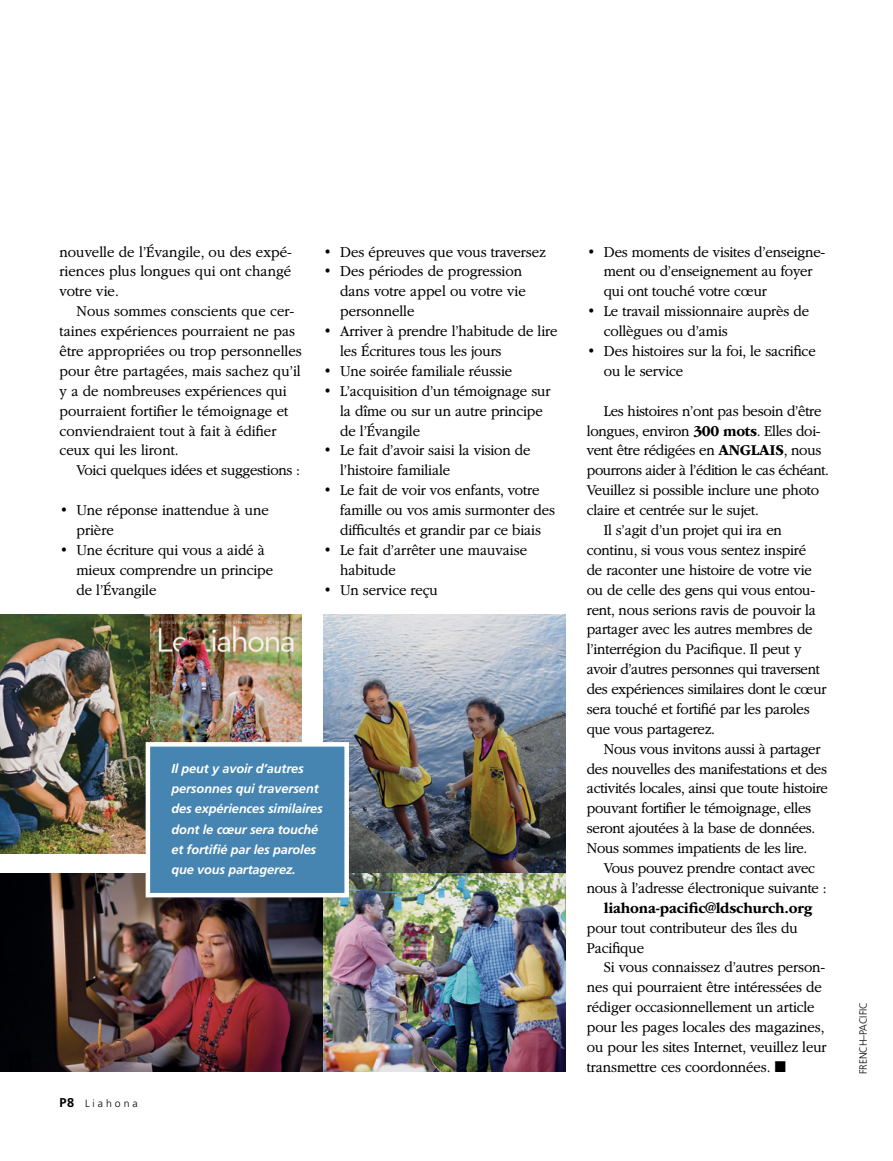
<style>
.page{position:relative;width:893px;height:1161px;background:#fff}
.page>*{position:absolute;margin:0;border:0;box-sizing:border-box;transform-origin:0 0}
.ARTCL_para_NEWS{font:300 15.75px/20px "Garamondlds Lat Plus";letter-spacing:-.015em;color:#000;scale:.95 1}
.LISTbullet-1_para_la{font:300 15.75px/20px "Garamondlds Lat Plus";letter-spacing:-.01em;color:#000;scale:.95 1}
.LISTbullet-1_para_fi{font:300 15.75px/20px "Garamondlds Lat Plus";letter-spacing:-.005em;color:#000;scale:.95 1}
.FIGimg_CAP_para_NEWS{font:italic 700 12.75px/20.2px "Frutigerlds Lat";letter-spacing:-.01em;color:#fff}
.Language_tagline{font:300 10.5px "Frutigerlds Lat";letter-spacing:-.01em;color:#000;scale:.95 1}
.Language_tagline-2{font:300 10.5px "Frutigerlds Lat";letter-spacing:.28em;color:#000}
.s1{font-weight:700;font-size:12.75px}
.s2{font-family:"Garamondlds Lat";font-weight:700}
</style>
<div class="page">
<img style="left:0;top:873px;width:323px;height:199px">
<img style="left:323px;top:614px;width:243px;height:458px">
<img style="left:0;top:614px;width:150px;height:239px">
<img style="left:150px;top:614px;width:152px;height:128px">
<div style="left:146px;top:742px;width:203px;height:155px;background:#4685b1;border:4px solid #fff"></div>
<p class="ARTCL_para_NEWS" style="left:60px;top:241px;width:246px;text-align:justify">nouvelle de l’Évangile, ou des expé&shy;riences plus longues qui ont changé votre vie.</p>
<p class="ARTCL_para_NEWS" style="left:60px;top:301px;width:257px;text-indent:17px">Nous sommes conscients que cer&shy;taines expériences pourraient ne pas être appropriées ou trop personnelles pour être partagées, mais sachez qu’il y a de nombreuses expériences qui pourraient fortifier le témoignage et conviendraient tout à fait à édifier ceux qui les liront.</p>
<p class="ARTCL_para_NEWS" style="left:77px;top:460px;width:237px">Voici quelques idées et suggestions :</p>
<p class="LISTbullet-1_para_fi" style="left:77px;top:500px;width:204px;text-indent:-17px">• Une réponse inattendue à une prière</p>
<p class="LISTbullet-1_para_la" style="left:77px;top:540px;width:208px;text-indent:-17px">• Une écriture qui vous a aidé à mieux comprendre un principe de l’Évangile</p>
<p class="LISTbullet-1_para_la" style="left:323px;top:241px;width:236px">• Des épreuves que vous traversez</p>
<p class="LISTbullet-1_para_la" style="left:340px;top:261px;width:197px;text-indent:-17px">• Des périodes de progression dans votre appel ou votre vie personnelle</p>
<p class="LISTbullet-1_para_la" style="left:340px;top:321px;width:230px;text-indent:-17px">• Arriver à prendre l’habitude de lire les Écritures tous les jours</p>
<p class="LISTbullet-1_para_la" style="left:323px;top:361px;width:201px">• Une soirée familiale réussie</p>
<p class="LISTbullet-1_para_la" style="left:340px;top:381px;width:223px;text-indent:-17px">• L’acquisition d’un témoignage sur la dîme ou sur un autre principe de l’Évangile</p>
<p class="LISTbullet-1_para_la" style="left:340px;top:440px;width:202px;text-indent:-17px">• Le fait d’avoir saisi la vision de l’histoire familiale</p>
<p class="LISTbullet-1_para_la" style="left:340px;top:480px;width:228px;text-indent:-17px">• Le fait de voir vos enfants, votre famille ou vos amis surmonter des difficultés et grandir par ce biais</p>
<p class="LISTbullet-1_para_la" style="left:340px;top:540px;width:198px;text-indent:-17px">• Le fait d’arrêter une mauvaise habitude</p>
<p class="LISTbullet-1_para_la" style="left:323px;top:579px;width:122px">• Un service reçu</p>
<p class="FIGimg_CAP_para_NEWS" style="left:171px;top:758px;width:153px">Il peut y avoir d’autres personnes qui traversent des expériences similaires dont le cœur sera touché et fortifié par les paroles que vous partagerez.</p>
<p class="Language_tagline-2" style="left:60px;top:1095px;width:80px"><span class="s1">P8</span> Liahona</p>
<p class="LISTbullet-1_para_la" style="left:604px;top:241px;width:235px;text-indent:-17px">• Des moments de visites d’enseigne&shy;ment ou d’enseignement au foyer qui ont touché votre cœur</p>
<p class="LISTbullet-1_para_la" style="left:604px;top:301px;width:218px;text-indent:-17px">• Le travail missionnaire auprès de collègues ou d’amis</p>
<p class="LISTbullet-1_para_la" style="left:604px;top:341px;width:225px;text-indent:-17px">• Des histoires sur la foi, le sacrifice ou le service</p>
<p class="ARTCL_para_NEWS" style="left:587px;top:400px;width:257px;text-indent:17px">Les histoires n’ont pas besoin d’être longues, environ <span class="s2">300 mots</span>. Elles doi&shy;vent être rédigées en <span class="s2">ANGLAIS</span>, nous pourrons aider à l’édition le cas échéant.<br>Veuillez si possible inclure une photo claire et centrée sur le sujet.</p>
<p class="ARTCL_para_NEWS" style="left:587px;top:520px;width:254px;text-indent:17px">Il s’agit d’un projet qui ira en continu, si vous vous sentez inspiré<br>de raconter une histoire de votre vie ou de celle des gens qui vous entou&shy;rent, nous serions ravis de pouvoir la partager avec les autres membres de l’interrégion du Pacifique. Il peut y avoir d’autres personnes qui traversent des expériences similaires dont le cœur sera touché et fortifié par les paroles que vous partagerez.</p>
<p class="ARTCL_para_NEWS" style="left:587px;top:738px;width:255px;text-indent:17px">Nous vous invitons aussi à partager des nouvelles des manifestations et des activités locales, ainsi que toute histoire pouvant fortifier le témoignage, elles seront ajoutées à la base de données.<br>Nous sommes impatients de les lire.</p>
<p class="ARTCL_para_NEWS" style="left:587px;top:858px;width:254px;text-align:center">Vous pouvez prendre contact avec nous à l’adresse électronique suivante :</p>
<p class="ARTCL_para_NEWS" style="left:587px;top:897px;width:239px;text-indent:17px"><span class="s2">liahona-pacific@ldschurch.org </span>pour tout contributeur des îles du<br>Pacifique</p>
<p class="ARTCL_para_NEWS" style="left:587px;top:957px;width:254px;text-indent:17px">Si vous connaissez d’autres person&shy;nes qui pourraient être intéressées de rédiger occasionnellement un article pour les pages locales des magazines, ou pour les sites Internet, veuillez leur transmettre ces coordonnées. ◼</p>
<p class="Language_tagline" style="left:855px;top:1074px;width:77px;rotate:-90deg">FRENCH–PACIFIC</p>
</div>
